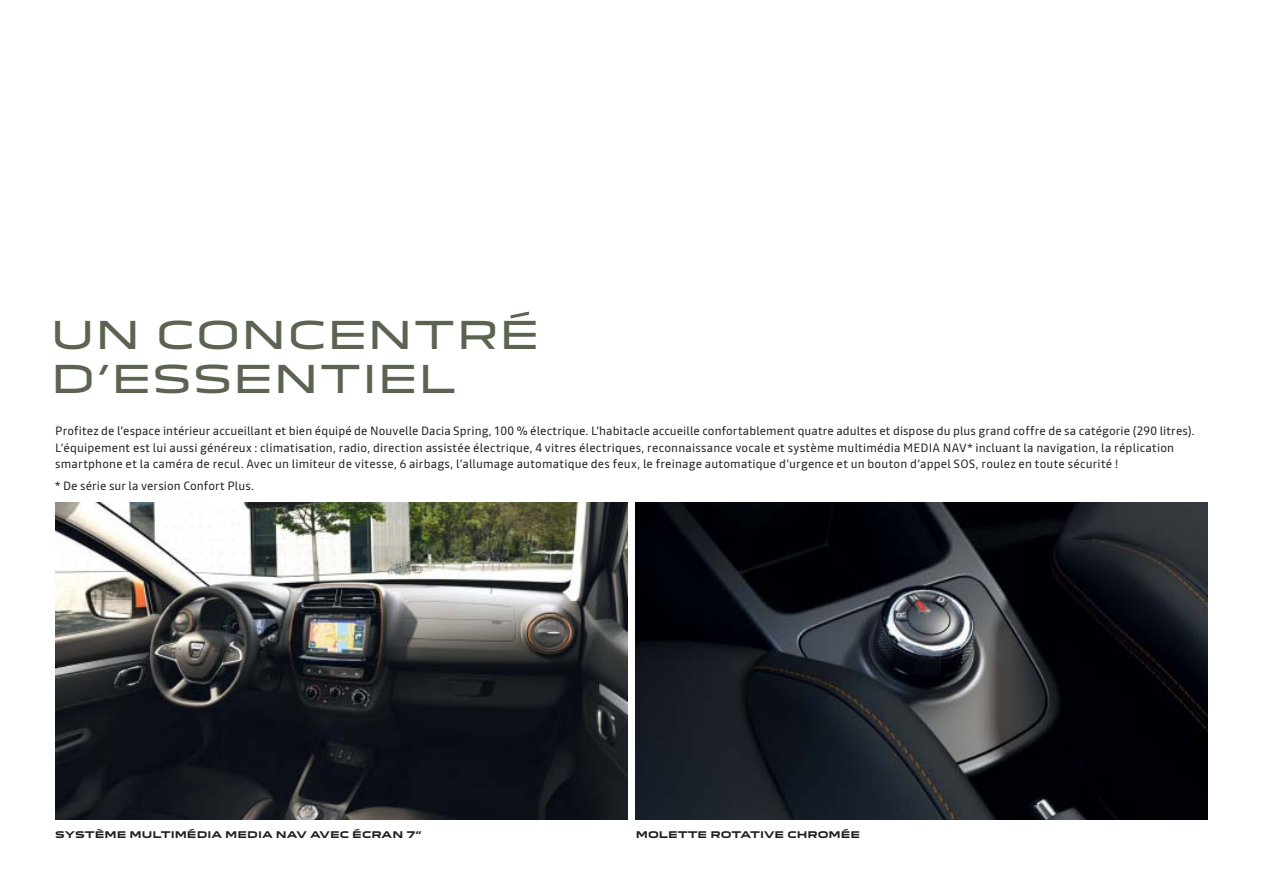
<style>
.page{position:relative;width:1263px;height:893px;background:#fff}
.page>*{position:absolute;margin:0;border:0;box-sizing:border-box;transform-origin:0 0}
.t1{font:37.5px/43.5px "Dacia Block Extended";letter-spacing:.005em;color:#5b6450}
.t2{font:12px/16.5px "Read";letter-spacing:.015em;color:#231f20}
.t3{font:700 9px "Dacia Block Extended";color:#231f20}
</style>
<div class="page">
<img style="left:55px;top:502px;width:572px;height:318px">
<img style="left:636px;top:502px;width:572px;height:318px">
<h1 class="t1" style="left:50px;top:317px;width:490px">UN CONCENTRÉ<br>D’ESSENTIEL</h1>
<p class="t2" style="left:55px;top:423px;width:1141px">Profitez de l’espace intérieur accueillant et bien équipé de Nouvelle Dacia Spring, 100 % électrique. L’habitacle accueille confortablement quatre adultes et dispose du plus grand coffre de sa catégorie (290 litres).<br>L’équipement est lui aussi généreux : climatisation, radio, direction assistée électrique, 4 vitres électriques, reconnaissance vocale et système multimédia MEDIA NAV* incluant la navigation, la réplication smartphone et la caméra de recul. Avec un limiteur de vitesse, 6 airbags, l’allumage automatique des feux, le freinage automatique d’urgence et un bouton d’appel SOS, roulez en toute sécurité !</p>
<p class="t2" style="left:55px;top:478px;width:200px">* De série sur la version Confort Plus.</p>
<p class="t3" style="left:55px;top:831px;width:368px">SYSTÈME MULTIMÉDIA MEDIA NAV AVEC ÉCRAN 7”</p>
<p class="t3" style="left:636px;top:831px;width:226px">MOLETTE ROTATIVE CHROMÉE</p>
</div>
